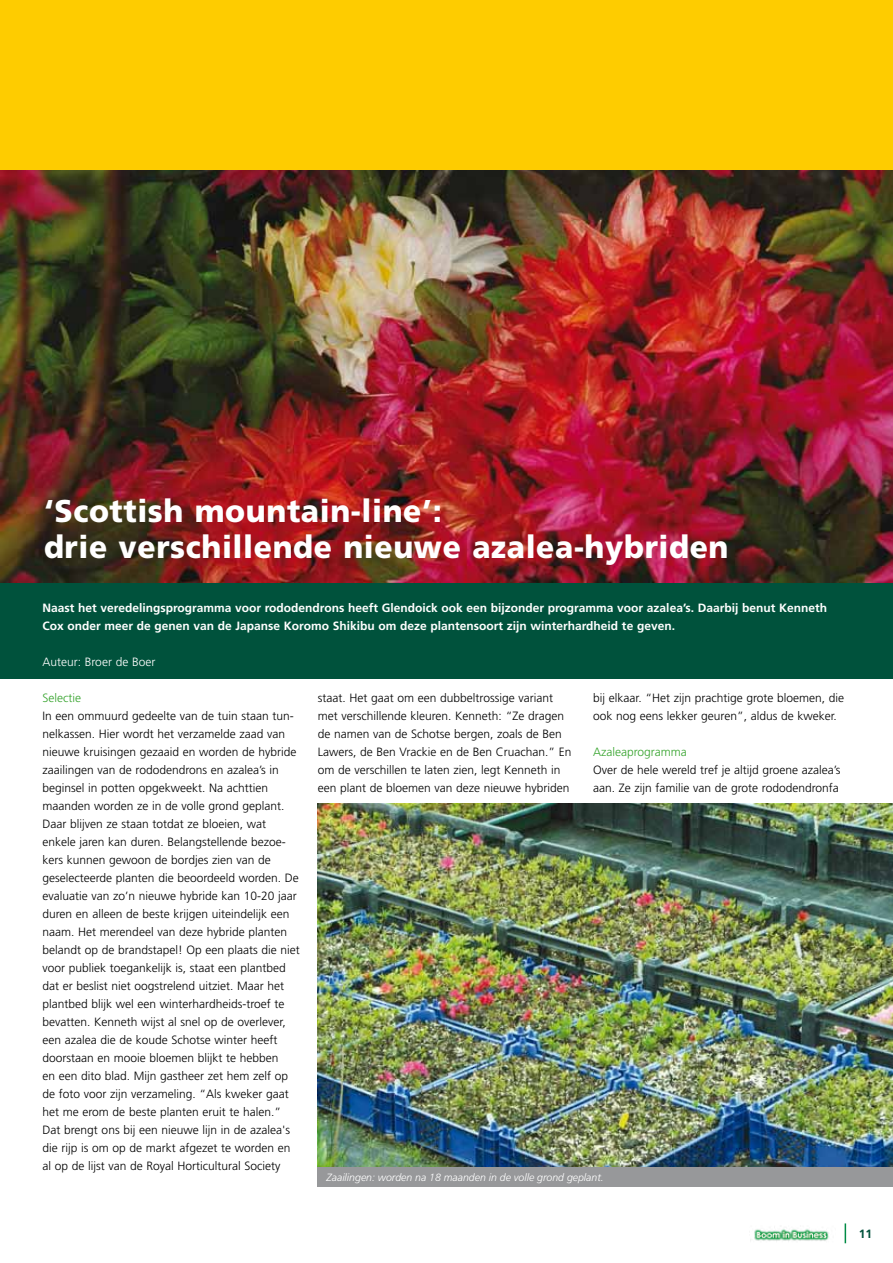
<style>
.page{position:relative;width:893px;height:1263px;background:#fff}
.page>*{position:absolute;margin:0;border:0;box-sizing:border-box;transform-origin:0 0}
.t1{font:900 31.5px/36px "Frutiger";letter-spacing:.02em;color:#fff;scale:.95 1}
.t2{font:300 12px/18px "Frutiger";color:#000}
.t3{font:700 12px/18px "Frutiger";color:#fff}
.t4{font:300 12px "Frutiger";color:#35a32c}
.t5{font:300 12px "Frutiger";color:#fff}
.t6{font:700 12px "Frutiger";color:#00523c}
.t7{font:italic 300 10.5px "Frutiger";color:#fff}
</style>
<div class="page">
<svg style="left:845px;top:1223px;width:1px;height:20px"></svg>
<img style="left:750px;top:1229px;width:79px;height:12px">
<img style="left:318px;top:804px;width:575px;height:363px">
<div style="left:0;top:0;width:893px;height:170px;background:#fecc00"></div>
<div style="left:318px;top:1167px;width:575px;height:19px;background:#97989a"></div>
<img style="left:0;top:170px;width:893px;height:413px">
<div style="left:0;top:583px;width:893px;height:96px;background:#00523c"></div>
<h1 class="t1" style="left:44px;top:492px;width:722px">‘Scottish mountain-line’:<br>drie verschillende nieuwe azalea-hybriden</h1>
<p class="t3" style="left:43px;top:599px;width:786px">Naast het veredelingsprogramma voor rododendrons heeft Glendoick ook een bijzonder programma voor azalea’s. Daarbij benut Kenneth<br>Cox onder meer de genen van de Japanse Koromo Shikibu om deze plantensoort zijn winterhardheid te geven.</p>
<p class="t5" style="left:43px;top:655px;width:114px">Auteur: Broer de Boer</p>
<p class="t4" style="left:43px;top:691px;width:40px">Selectie</p>
<p class="t2" style="left:43px;top:707px;width:259px">In een ommuurd gedeelte van de tuin staan tun&shy;nelkassen. Hier wordt het verzamelde zaad van nieuwe kruisingen gezaaid en worden de hybride zaailingen van de rododendrons en azalea’s in beginsel in potten opgekweekt. Na achttien maanden worden ze in de volle grond geplant.<br>Daar blijven ze staan totdat ze bloeien, wat enkele jaren kan duren. Belangstellende bezoe&shy;kers kunnen gewoon de bordjes zien van de geselecteerde planten die beoordeeld worden. De evaluatie van zo’n nieuwe hybride kan 10-20 jaar duren en alleen de beste krijgen uiteindelijk een naam. Het merendeel van deze hybride planten belandt op de brandstapel! Op een plaats die niet voor publiek toegankelijk is, staat een plantbed dat er beslist niet oogstrelend uitziet. Maar het plantbed blijk wel een winterhardheids-troef te bevatten. Kenneth wijst al snel op de overlever, een azalea die de koude Schotse winter heeft doorstaan en mooie bloemen blijkt te hebben<br>en een dito blad. Mijn gastheer zet hem zelf op de foto voor zijn verzameling. “Als kweker gaat het me erom de beste planten eruit te halen.” Dat brengt ons bij een nieuwe lijn in de azalea's die rijp is om op de markt afgezet te worden en al op de lijst van de Royal Horticultural Society</p>
<p class="t2" style="left:318px;top:689px;width:255px">staat. Het gaat om een dubbeltrossige variant met verschillende kleuren. Kenneth: “Ze dragen de namen van de Schotse bergen, zoals de Ben Lawers, de Ben Vrackie en de Ben Cruachan.” En om de verschillen te laten zien, legt Kenneth in een plant de bloemen van deze nieuwe hybriden</p>
<p class="t2" style="left:593px;top:689px;width:253px">bij elkaar. “Het zijn prachtige grote bloemen, die ook nog eens lekker geuren”, aldus de kweker.</p>
<p class="t4" style="left:593px;top:745px;width:95px">Azaleaprogramma</p>
<p class="t2" style="left:593px;top:761px;width:249px">Over de hele wereld tref je altijd groene azalea’s aan. Ze zijn familie van de grote rododendronfa</p>
<p class="t7" style="left:327px;top:1171px;width:279px">Zaailingen: worden na 18 maanden in de volle grond geplant.</p>
<p class="t6" style="left:859px;top:1227px;width:15px">11</p>
</div>
